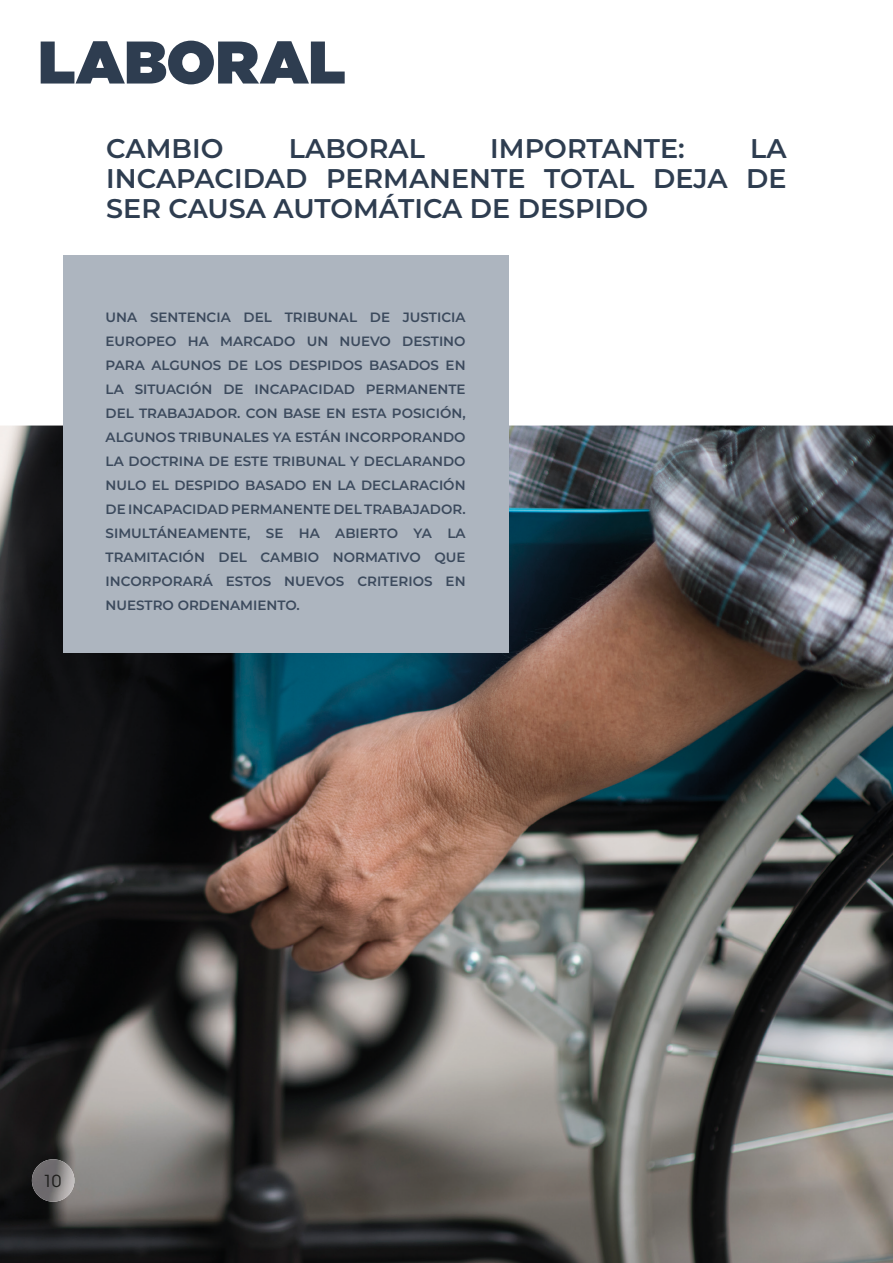
<style>
.page{position:relative;width:893px;height:1263px;background:#fff}
.page>*{position:absolute;margin:0;border:0;box-sizing:border-box;transform-origin:0 0}
.t1{font:900 60px "Gotham";letter-spacing:.005em;color:#2e3d50}
.t2{font:600 27px/30px "Montserrat";color:#2e3d50;text-align:justify}
.t3{font:16.5px "ITC Avant Garde Std";color:#1d1d1b}
.t4{font:600 13.5px/24px "Montserrat";color:#3c4a5d;text-align:justify}
</style>
<div class="page">
<img style="left:0;top:425px;width:893px;height:838px">
<div style="left:63px;top:255px;width:445px;height:398px;background:#adb5bf"></div>
<img style="left:32px;top:1159px;width:42px;height:43px;border-radius:21px">
<h1 class="t1" style="left:38px;top:19px;width:309px">LABORAL</h1>
<h2 class="t2" style="left:106px;top:132px;width:119px">CAMBIO</h2>
<h2 class="t2" style="left:289px;top:132px;width:137px">LABORAL</h2>
<h2 class="t2" style="left:490px;top:132px;width:196px">IMPORTANTE:</h2>
<h2 class="t2" style="left:106px;top:132px;width:682px;text-indent:644px">LA INCAPACIDAD PERMANENTE TOTAL DEJA DE SER CAUSA AUTOMÁTICA DE DESPIDO</h2>
<p class="t4" style="left:106px;top:305px;width:362px">UNA SENTENCIA DEL TRIBUNAL DE JUSTICIA EUROPEO HA MARCADO UN NUEVO DESTINO PARA ALGUNOS DE LOS DESPIDOS BASADOS EN LA SITUACIÓN DE INCAPACIDAD PERMANENTE DEL TRABAJADOR. CON BASE EN ESTA POSICIÓN, ALGUNOS TRIBUNALES YA ESTÁN INCORPORANDO LA DOCTRINA DE ESTE TRIBUNAL Y DECLARANDO NULO EL DESPIDO BASADO EN LA DECLARACIÓN DE INCAPACIDAD PERMANENTE DEL TRABAJADOR.<br>SIMULTÁNEAMENTE, SE HA ABIERTO YA LA TRAMITACIÓN DEL CAMBIO NORMATIVO QUE INCORPORARÁ ESTOS NUEVOS CRITERIOS EN NUESTRO ORDENAMIENTO.</p>
<p class="t3" style="left:43px;top:1170px;width:20px">10</p>
</div>
